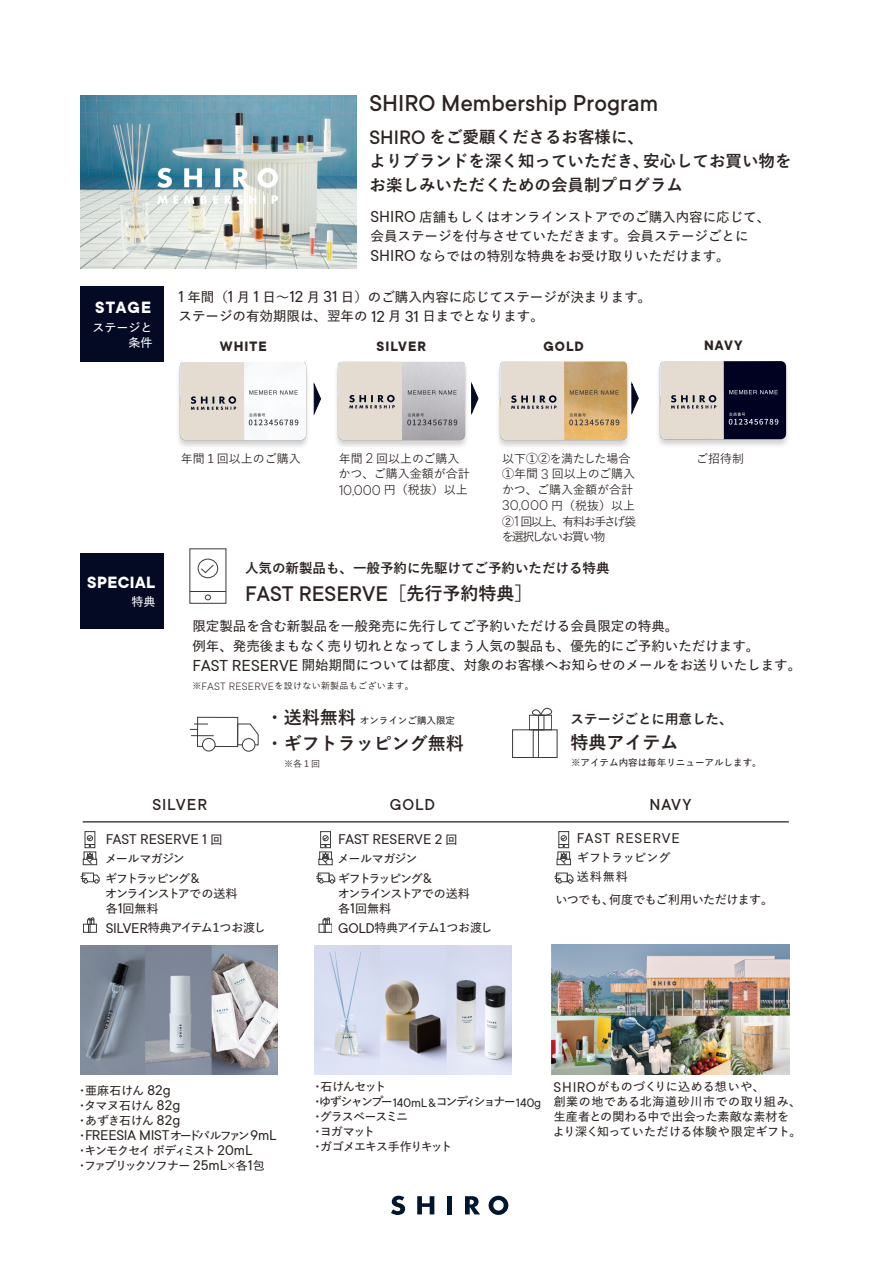
<style>
.page{position:relative;width:893px;height:1263px;background:#fff}
.page>*{position:absolute;margin:0;border:0;box-sizing:border-box;transform-origin:0 0}
.t1{font:500 25.35px "TT Commons";color:#2c2422}
.t2{font:500 23.4px "TT Commons";color:#2c2422}
.t3{font:700 18px "Yu Go Pr 6 N";color:#2c2422}
.t4{font:700 18px "TT Commons";letter-spacing:.02em;color:#fff}
.t5{font:500 17.55px "TT Commons";letter-spacing:.055em;color:#2c2422}
.t6{font:700 16.5px/24px "Yu Go Pr 6 N";color:#2c2422}
.t7{font:15.6px "TT Commons";color:#2c2422}
.t8{font:15.6px "TT Commons";letter-spacing:-.01em;color:#2d2522}
.t9{font:15.6px "TT Commons";letter-spacing:.055em;color:#2c2422}
.t10{font:700 15px "TT Commons";letter-spacing:.07em;color:#2c2422}
.t11{font:600 13.5px/19.5px "Yu Go Pr 6 N";color:#2c2422}
.t12{font:700 13.5px "Yu Go Pr 6 N";color:#2c2422}
.t13{font:600 12px/15px "Yu Go Pr 6 N";letter-spacing:.01em;color:#2c2422}
.t14{font:500 12px/15.8px "Yu Go Pr 6 N";letter-spacing:-.02em;color:#2c2422}
.t15{font:600 12px/19.5px "Yu Go Pr 6 N";letter-spacing:-.095em;color:#2c2422}
.t16{font:600 12px/15px "Yu Go Pr 6 N";letter-spacing:-.11em;color:#2c2422}
.t17{font:500 12px/15.8px "Yu Go Pr 6 N";color:#2c2422}
.t18{font:600 12px/15px "Yu Go Pr 6 N";letter-spacing:-.12em;color:#2d2522}
.t19{font:600 12px "Yu Go Pr 6 N";letter-spacing:-.13em;color:#2c2422}
.t20{font:600 12px/15px "Yu Go Pr 6 N";letter-spacing:-.02em;color:#2d2522}
.t21{font:600 12px "Yu Go Pr 6 N";letter-spacing:-.03em;color:#2c2422}
.t22{font:600 12px/15px "Yu Go Pr 6 N";color:#fff;text-align:right}
.t23{font:600 9.6px "Yu Go Pr 6 N";color:#2c2422}
.t24{font:500 9px "Yu Go Pr 6 N";letter-spacing:.035em;color:#231815}
.t25{font:500 9px "Yu Go Pr 6 N";color:#2c2422}
.s1{font-family:"TT Commons";font-weight:500;font-size:21.45px}
.s2{font-family:"TT Commons";font-weight:400;font-size:17.55px}
.s3{font-family:"TT Commons";font-weight:300;font-size:15.6px}
.s4{font-family:"Yu Go Pr 6 N";font-weight:700;font-size:18px}
.s5{color:#2c2422}
.s6{font-family:"TT Commons";font-weight:300;font-size:11.7px}
.s7{font-weight:700;font-size:18px}
.s8{font-family:"Yu Go Pr 6 N";font-weight:600;font-size:12px}
.s9{font-family:"TT Commons";font-weight:400;font-size:15.6px}
.s10{font-family:"TT Commons";font-weight:400;font-size:13.65px}
</style>
<div class="page">
<svg style="left:417px;top:1196px;width:17px;height:18px"></svg>
<svg style="left:465px;top:1196px;width:15px;height:18px"></svg>
<svg style="left:489px;top:1196px;width:19px;height:19px"></svg>
<div style="left:447px;top:1196px;width:5px;height:18px;background:#00162f"></div>
<svg style="left:391px;top:1196px;width:14px;height:19px"></svg>
<img style="left:81px;top:96px;width:276px;height:173px">
<img style="left:80px;top:945px;width:197px;height:129px">
<img style="left:314px;top:945px;width:197px;height:129px">
<div style="left:198px;top:559px;width:20px;height:19px;border:1px solid #3c3a39;border-radius:50%"></div>
<svg style="left:200px;top:564px;width:14px;height:9px"></svg>
<svg style="left:205px;top:595px;width:6px;height:5px"></svg>
<hr style="left:190px;top:591px;width:36px;height:1px;background:#3c3a39">
<div style="left:197px;top:717px;width:41px;height:30px;border:1px solid #3c3a39"></div>
<svg style="left:190px;top:724px;width:24px;height:12px"></svg>
<svg style="left:237px;top:723px;width:22px;height:22px"></svg>
<div style="left:202px;top:738px;width:13px;height:13px;background:#fff;border-radius:50%"></div>
<div style="left:202px;top:738px;width:13px;height:13px;border:1px solid #3c3a39;border-radius:50%"></div>
<div style="left:242px;top:738px;width:13px;height:13px;background:#fff;border-radius:50%"></div>
<div style="left:242px;top:738px;width:13px;height:13px;border:1px solid #3c3a39;border-radius:50%"></div>
<svg style="left:530px;top:707px;width:23px;height:8px"></svg>
<div style="left:512px;top:729px;width:45px;height:29px;border:1px solid #3c3a39"></div>
<div style="left:533px;top:729px;width:6px;height:29px;border:1px solid #3c3a39"></div>
<div style="left:529px;top:715px;width:23px;height:15px;border:1px solid #3c3a39"></div>
<div style="left:538px;top:715px;width:6px;height:15px;border:1px solid #3c3a39"></div>
<svg style="left:313px;top:383px;width:9px;height:33px"></svg>
<svg style="left:631px;top:382px;width:8px;height:33px"></svg>
<svg style="left:471px;top:383px;width:8px;height:32px"></svg>
<img style="left:658px;top:361px;width:130px;height:85px">
<svg style="left:661px;top:361px;width:63px;height:78px"></svg>
<img style="left:498px;top:361px;width:131px;height:86px">
<svg style="left:501px;top:361px;width:63px;height:78px"></svg>
<img style="left:336px;top:362px;width:131px;height:85px">
<svg style="left:338px;top:361px;width:64px;height:78px"></svg>
<img style="left:178px;top:362px;width:130px;height:85px">
<svg style="left:181px;top:362px;width:63px;height:78px"></svg>
<div style="left:81px;top:553px;width:83px;height:76px;background:#040a23"></div>
<div style="left:81px;top:286px;width:83px;height:76px;background:#040a23"></div>
<hr style="left:83px;top:821px;width:706px;height:1px;background:#040a23">
<div style="left:83px;top:924px;width:14px;height:8px;background:#fff;border:1px solid #3c3a39"></div>
<svg style="left:87px;top:917px;width:8px;height:15px"></svg>
<div style="left:85px;top:831px;width:10px;height:17px;border:1px solid #3c3a39"></div>
<svg style="left:83px;top:835px;width:14px;height:30px"></svg>
<div style="left:82px;top:873px;width:12px;height:9px;border:1px solid #3c3a39"></div>
<svg style="left:81px;top:875px;width:19px;height:8px"></svg>
<svg style="left:323px;top:917px;width:7px;height:15px"></svg>
<div style="left:320px;top:831px;width:11px;height:17px;border:1px solid #3c3a39"></div>
<svg style="left:318px;top:835px;width:15px;height:30px"></svg>
<div style="left:318px;top:873px;width:11px;height:9px;border:1px solid #3c3a39"></div>
<svg style="left:316px;top:875px;width:7px;height:8px"></svg>
<svg style="left:329px;top:875px;width:6px;height:8px"></svg>
<div style="left:559px;top:831px;width:10px;height:17px;border:1px solid #3c3a39"></div>
<svg style="left:556px;top:835px;width:15px;height:30px"></svg>
<div style="left:556px;top:873px;width:11px;height:9px;border:1px solid #3c3a39"></div>
<svg style="left:554px;top:875px;width:7px;height:8px"></svg>
<svg style="left:567px;top:875px;width:6px;height:8px"></svg>
<img style="left:551px;top:944px;width:239px;height:130px">
<h1 class="t1" style="left:369px;top:90px;width:290px">SHIRO Membership Program</h1>
<p class="t6" style="left:369px;top:125px;width:423px"><span class="s1">SHIRO</span> をご愛顧くださるお客様に、<br>よりブランドを深く知っていただき、安心してお買い物をお楽しみいただくための会員制プログラム</p>
<h3 class="t4" style="left:95px;top:298px;width:57px">STAGE</h3>
<p class="t22" style="left:92px;top:319px;width:61px">ステージと条件</p>
<p class="t11" style="left:371px;top:206px;width:401px"><span class="s2">SHIRO</span> 店舗もしくはオンラインストアでのご購入内容に応じて、会員ステージを付与させていただきます。会員ステージごとに<br><span class="s2">SHIRO</span> ならではの特別な特典をお受け取りいただけます。</p>
<p class="t11" style="left:179px;top:285px;width:474px"><span class="s2">1</span> 年間（<span class="s2">1</span> 月 <span class="s2">1</span> 日～<span class="s2">12</span> 月 <span class="s2">31</span> 日）のご購入内容に応じてステージが決まります。ステージの有効期限は、翌年の <span class="s2">12</span> 月 <span class="s2">31</span> 日までとなります。</p>
<p class="t10" style="left:220px;top:338px;width:49px">WHITE</p>
<p class="t10" style="left:377px;top:338px;width:51px">SILVER</p>
<p class="t10" style="left:543px;top:338px;width:42px">GOLD</p>
<p class="t10" style="left:704px;top:337px;width:40px">NAVY</p>
<h3 class="t4" style="left:87px;top:573px;width:69px">SPECIAL</h3>
<p class="t22" style="left:131px;top:593px;width:25px">特典</p>
<p class="t17" style="left:181px;top:449px;width:121px">年間１回以上のご購入</p>
<p class="t17" style="left:339px;top:449px;width:133px">年間 <span class="s3">2</span> 回以上のご購入かつ、ご購入金額が合計<br><span class="s3">10,000</span> 円（税抜）以上</p>
<p class="t14" style="left:502px;top:449px;width:136px">以下①②を満たした場合<br>①年間 <span class="s3">3</span> 回以上のご購入かつ、ご購入金額が合計<br><span class="s3">30,000</span> 円（税抜）以上<br>②<span class="s3">1</span> 回以上、有料お手さげ袋を選択しないお買い物</p>
<p class="t17" style="left:696px;top:449px;width:49px">ご招待制</p>
<p class="t12" style="left:245px;top:561px;width:366px">人気の新製品も、一般予約に先駆けてご予約いただける特典</p>
<h2 class="t2" style="left:245px;top:581px;width:289px">FAST RESERVE<span class="s4">［先行予約特典］</span></h2>
<p class="t11" style="left:192px;top:615px;width:610px">限定製品を含む新製品を一般発売に先行してご予約いただける会員限定の特典。<br>例年、発売後まもなく売り切れとなってしまう人気の製品も、優先的にご予約いただけます。<br><span class="s2">FAST RESERVE</span> 開始期間については都度、対象のお客様へお知らせのメールをお送りいたします。</p>
<p class="t24" style="left:192px;top:678px;width:223px"><span class="s5">※</span><span class="s6">FAST RESERVE</span>を設けない新製品もございます。</p>
<p class="t23" style="left:266px;top:711px;width:191px"><span class="s7">・送料無料</span>オンラインご購入限定</p>
<h3 class="t3" style="left:266px;top:733px;width:199px">・ギフトラッピング無料</h3>
<p class="t25" style="left:284px;top:755px;width:37px">※各１回</p>
<p class="t12" style="left:571px;top:712px;width:163px">ステージごとに用意した、</p>
<h3 class="t3" style="left:571px;top:732px;width:109px">特典アイテム</h3>
<p class="t23" style="left:571px;top:753px;width:192px">※アイテム内容は毎年リニューアルします。</p>
<p class="t5" style="left:152px;top:795px;width:56px">SILVER</p>
<p class="t5" style="left:390px;top:795px;width:47px">GOLD</p>
<p class="t5" style="left:649px;top:795px;width:44px">NAVY</p>
<p class="t7" style="left:106px;top:831px;width:118px">FAST RESERVE 1 <span class="s8">回</span></p>
<p class="t15" style="left:105px;top:848px;width:95px">メールマガジンギフトラッピング<span class="s9">&amp;</span></p>
<p class="t15" style="left:105px;top:884px;width:134px;line-height:15px">オンラインストアでの送料各<span class="s9">1</span>回無料</p>
<p class="t19" style="left:106px;top:917px;width:162px"><span class="s9">SILVER</span>特典アイテム１つお渡し</p>
<p class="t7" style="left:338px;top:831px;width:121px">FAST RESERVE 2 <span class="s8">回</span></p>
<p class="t15" style="left:338px;top:848px;width:95px">メールマガジンギフトラッピング<span class="s9">&amp;</span></p>
<p class="t15" style="left:338px;top:884px;width:134px;line-height:15px">オンラインストアでの送料各<span class="s9">1</span>回無料</p>
<p class="t19" style="left:338px;top:917px;width:156px"><span class="s9">GOLD</span>特典アイテム１つお渡し</p>
<p class="t9" style="left:577px;top:830px;width:105px">FAST RESERVE</p>
<p class="t13" style="left:577px;top:846px;width:95px;line-height:19.5px">ギフトラッピング送料無料</p>
<p class="t21" style="left:555px;top:888px;width:219px">いつでも、何度でもご利用いただけます。</p>
<p class="t20" style="left:76px;top:1081px;width:106px">・亜麻石けん <span class="s9">82g</span>・タマヌ石けん <span class="s9">82g</span>・あずき石けん <span class="s9">82g</span></p>
<p class="t8" style="left:76px;top:1127px;width:202px"><span class="s8">・</span>FREESIA MIST<span class="s8">オードパルファン</span>9mL</p>
<p class="t18" style="left:76px;top:1141px;width:190px">・キンモクセイボディミスト <span class="s9">20mL</span>・ファブリックソフナー <span class="s9">25mL</span>×各<span class="s9">1</span>包</p>
<p class="t16" style="left:312px;top:1078px;width:231px">・石けんセット<br>・ゆずシャンプー<span class="s10">140mL &amp;</span>コンディショナー<span class="s10">140g</span>・グラスベースミニ<br>・ヨガマット<br>・ガゴメエキス手作りキット</p>
<p class="t13" style="left:553px;top:1078px;width:250px"><span class="s9">SHIRO</span>がものづくりに込める想いや、<br>創業の地である北海道砂川市での取り組み、生産者との関わる中で出会った素敵な素材をより深く知っていただける体験や限定ギフト。</p>
</div>
